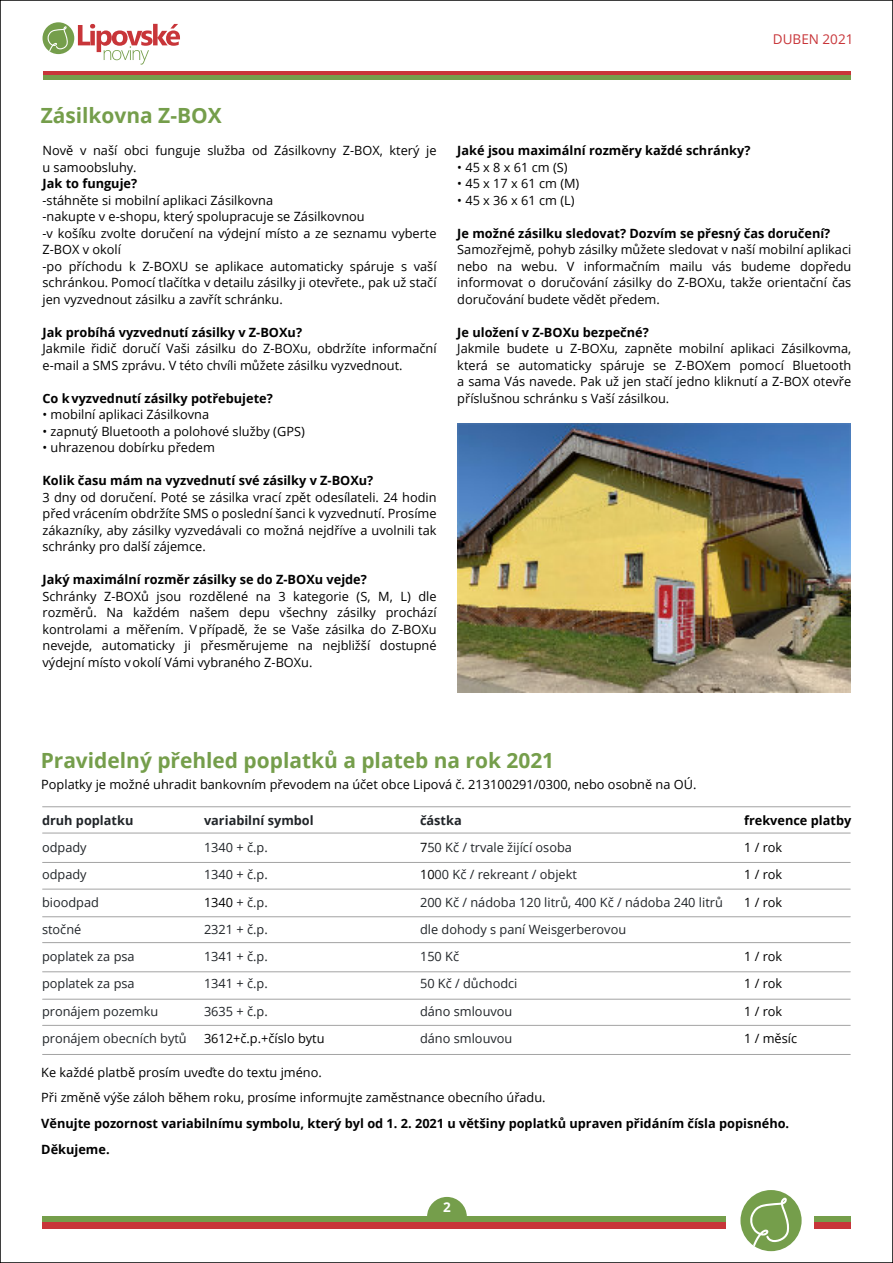
<style>
.page{position:relative;width:893px;height:1263px;background:#fff}
.page>*{position:absolute;margin:0;border:0;box-sizing:border-box;transform-origin:0 0}
.t1{font:700 21px "Open Sans";color:#759e4b}
.t2{font:13.5px "Open Sans";color:#c83539}
.t3{font:700 13.5px "Open Sans";color:#fff}
.t4{font:12.75px/16.5px "Open Sans";color:#000}
.t5{font:700 12.75px/25.8px "Open Sans";color:#000}
.t6{font:12.75px "Open Sans";color:#212529}
.t7{font:12.75px "Open Sans";letter-spacing:.26em;color:#000}
.t8{font:700 12.75px "Open Sans";color:#212529}
.s1{color:#000}
</style>
<div class="page">
<hr style="left:43px;top:71px;width:807px;height:4px;background:#c83539">
<hr style="left:43px;top:75px;width:807px;height:4px;background:#759e4b">
<svg style="left:78px;top:24px;width:102px;height:41px"></svg>
<div style="left:43px;top:22px;width:31px;height:32px;background:#759e4b;border-radius:50%"></div>
<svg style="left:47px;top:26px;width:21px;height:26px"></svg>
<svg style="left:427px;top:1197px;width:40px;height:19px"></svg>
<div style="left:43px;top:1216px;width:683px;height:6px;background:#759e4b"></div>
<div style="left:43px;top:1222px;width:683px;height:7px;background:#c83539"></div>
<div style="left:740px;top:1190px;width:62px;height:61px;background:#759e4b;border-radius:50%"></div>
<svg style="left:750px;top:1197px;width:39px;height:49px"></svg>
<div style="left:814px;top:1216px;width:36px;height:6px;background:#759e4b"></div>
<div style="left:814px;top:1222px;width:36px;height:7px;background:#c83539"></div>
<hr style="left:43px;top:833px;width:807px;height:1px;background:#a3a3a3">
<hr style="left:43px;top:862px;width:807px;height:1px;background:#a3a3a3">
<hr style="left:43px;top:889px;width:807px;height:1px;background:#a3a3a3">
<hr style="left:43px;top:916px;width:807px;height:1px;background:#a3a3a3">
<hr style="left:43px;top:942px;width:807px;height:1px;background:#a3a3a3">
<hr style="left:43px;top:971px;width:807px;height:1px;background:#a3a3a3">
<hr style="left:43px;top:999px;width:807px;height:1px;background:#a3a3a3">
<hr style="left:43px;top:1025px;width:807px;height:1px;background:#a3a3a3">
<hr style="left:43px;top:1054px;width:807px;height:1px;background:#a3a3a3">
<hr style="left:43px;top:806px;width:807px;height:1px;background:#a3a3a3">
<img style="left:457px;top:423px;width:393px;height:269px">
<p class="t2" style="left:773px;top:34px;width:82px">DUBEN 2021</p>
<h1 class="t1" style="left:41px;top:107px;width:183px">Zásilkovna Z-BOX</h1>
<p class="t4" style="left:43px;top:144px;width:396px">Nově v naší obci funguje služba od Zásilkovny Z-BOX, který je u samoobsluhy.</p>
<p class="t5" style="left:43px;top:172px;width:96px">Jak to funguje?</p>
<p class="t4" style="left:43px;top:193px;width:396px">-stáhněte si mobilní aplikaci Zásilkovna<br>-nakupte v e-shopu, který spolupracuje se Zásilkovnou<br>-v košíku zvolte doručení na výdejní místo a ze seznamu vyberte Z-BOX v okolí<br>-po příchodu k Z-BOXU se aplikace automaticky spáruje s vaší schránkou. Pomocí tlačítka v detailu zásilky ji otevřete., pak už stačí jen vyzvednout zásilku a zavřít schránku.</p>
<p class="t5" style="left:43px;top:320px;width:261px">Jak probíhá vyzvednutí zásilky v Z-BOXu?</p>
<p class="t4" style="left:43px;top:342px;width:396px">Jakmile řidič doručí Vaši zásilku do Z-BOXu, obdržíte informační e-mail a SMS zprávu. V této chvíli můžete zásilku vyzvednout.</p>
<p class="t5" style="left:43px;top:386px;width:232px">Co k vyzvednutí zásilky potřebujete?</p>
<p class="t4" style="left:43px;top:408px;width:168px">• mobilní aplikaci Zásilkovna</p>
<p class="t4" style="left:43px;top:424px;width:264px">• zapnutý Bluetooth a polohové služby (GPS)</p>
<p class="t4" style="left:43px;top:441px;width:174px">• uhrazenou dobírku předem</p>
<p class="t5" style="left:43px;top:469px;width:332px">Kolik času mám na vyzvednutí své zásilky v Z-BOXu?</p>
<p class="t4" style="left:43px;top:490px;width:396px;text-align:justify">3 dny od doručení. Poté se zásilka vrací zpět odesílateli. 24 hodin před vrácením obdržíte SMS o poslední šanci k vyzvednutí. Prosíme zákazníky, aby zásilky vyzvedávali co možná nejdříve a uvolnili tak schránky pro další zájemce.</p>
<p class="t5" style="left:43px;top:568px;width:326px">Jaký maximální rozměr zásilky se do Z-BOXu vejde?</p>
<p class="t4" style="left:43px;top:589px;width:396px;text-align:justify">Schránky Z-BOXů jsou rozdělené na 3 kategorie (S, M, L) dle rozměrů. Na každém našem depu všechny zásilky prochází kontrolami a měřením. V případě, že se Vaše zásilka do Z-BOXu nevejde, automaticky ji přesměrujeme na nejbližší dostupné výdejní místo v okolí Vámi vybraného Z-BOXu.</p>
<p class="t5" style="left:457px;top:139px;width:295px">Jaké jsou maximální rozměry každé schránky?</p>
<p class="t7" style="left:457px;top:162px;width:112px">•45x8x61cm(S)</p>
<p class="t7" style="left:457px;top:178px;width:124px">•45x17x61cm(M)</p>
<p class="t7" style="left:457px;top:195px;width:119px">•45x36x61cm(L)</p>
<p class="t5" style="left:457px;top:221px;width:375px">Je možné zásilku sledovat? Dozvím se přesný čas doručení?</p>
<p class="t4" style="left:457px;top:243px;width:395px;text-align:justify">Samozřejmě, pohyb zásilky můžete sledovat v naší mobilní aplikaci nebo na webu. V informačním mailu vás budeme dopředu informovat o doručování zásilky do Z-BOXu, takže orientační čas doručování budete vědět předem.</p>
<p class="t5" style="left:457px;top:320px;width:193px">Je uložení v Z-BOXu bezpečné?</p>
<p class="t4" style="left:457px;top:342px;width:395px;text-align:justify">Jakmile budete u Z-BOXu, zapněte mobilní aplikaci Zásilkovma, která se automaticky spáruje se Z-BOXem pomocí Bluetooth a sama Vás navede. Pak už jen stačí jedno kliknutí a Z-BOX otevře příslušnou schránku s Vaší zásilkou.</p>
<h1 class="t1" style="left:41px;top:752px;width:515px">Pravidelný přehled poplatků a plateb na rok 2021</h1>
<p class="t4" style="left:41px;top:778px;width:657px">Poplatky je možné uhradit bankovním převodem na účet obce Lipová č. 213100291/0300, nebo osobně na OÚ.</p>
<p class="t8" style="left:42px;top:815px;width:93px">druh poplatku</p>
<p class="t8" style="left:204px;top:815px;width:111px">variabilní symbol</p>
<p class="t8" style="left:420px;top:815px;width:43px">částka</p>
<p class="t5" style="left:744px;top:808px;width:109px">frekvence platby</p>
<p class="t6" style="left:42px;top:842px;width:46px">odpady</p>
<p class="t6" style="left:204px;top:842px;width:65px">1340 + č.p.</p>
<p class="t6" style="left:420px;top:842px;width:153px"><span class="s1">7</span>50 Kč / trvale žijící osoba</p>
<p class="t4" style="left:744px;top:840px;width:40px">1 / rok</p>
<p class="t6" style="left:42px;top:869px;width:46px">odpady</p>
<p class="t6" style="left:204px;top:869px;width:65px">1340 + č.p.</p>
<p class="t6" style="left:420px;top:869px;width:158px"><span class="s1">10</span>00 Kč / rekreant / objekt</p>
<p class="t4" style="left:744px;top:868px;width:40px">1 / rok</p>
<p class="t6" style="left:42px;top:897px;width:58px">bioodpad</p>
<p class="t6" style="left:204px;top:897px;width:65px"><span class="s1">1340</span> + č.p.</p>
<p class="t6" style="left:420px;top:897px;width:304px">200 Kč / nádoba 120 litrů, 400 Kč / nádoba 240 litrů</p>
<p class="t4" style="left:744px;top:895px;width:40px">1 / rok</p>
<p class="t6" style="left:42px;top:924px;width:41px">stočné</p>
<p class="t6" style="left:204px;top:924px;width:65px">2321 + č.p.</p>
<p class="t6" style="left:420px;top:924px;width:208px">dle dohody s paní Weisgerberovou</p>
<p class="t6" style="left:42px;top:951px;width:94px">poplatek za psa</p>
<p class="t6" style="left:204px;top:951px;width:65px">1341 + č.p.</p>
<p class="t6" style="left:420px;top:951px;width:41px">150 Kč</p>
<p class="t4" style="left:744px;top:949px;width:40px">1 / rok</p>
<p class="t6" style="left:42px;top:978px;width:94px">poplatek za psa</p>
<p class="t6" style="left:204px;top:978px;width:65px">1341 + č.p.</p>
<p class="t6" style="left:420px;top:978px;width:99px">50 Kč / důchodci</p>
<p class="t4" style="left:744px;top:977px;width:40px">1 / rok</p>
<p class="t6" style="left:42px;top:1006px;width:118px">pronájem pozemku</p>
<p class="t6" style="left:204px;top:1006px;width:65px">3635 + č.p.</p>
<p class="t6" style="left:420px;top:1006px;width:94px">dáno smlouvou</p>
<p class="t4" style="left:744px;top:1004px;width:40px">1 / rok</p>
<p class="t6" style="left:42px;top:1033px;width:146px">pronájem obecních bytů</p>
<p class="t4" style="left:204px;top:1031px;width:122px">3612+č.p.+číslo bytu</p>
<p class="t6" style="left:420px;top:1033px;width:94px">dáno smlouvou</p>
<p class="t4" style="left:744px;top:1031px;width:54px">1 / měsíc</p>
<p class="t4" style="left:41px;top:1060px;width:506px;line-height:25.8px">Ke každé platbě prosím uveďte do textu jméno.<br>Při změně výše záloh během roku, prosíme informujte zaměstnance obecního úřadu.</p>
<p class="t5" style="left:41px;top:1112px;width:749px">Věnujte pozornost variabilnímu symbolu, který byl od 1. 2. 2021 u většiny poplatků upraven přidáním čísla popisného.<br>Děkujeme.</p>
<p class="t3" style="left:443px;top:1201px;width:9px">2</p>
</div>
